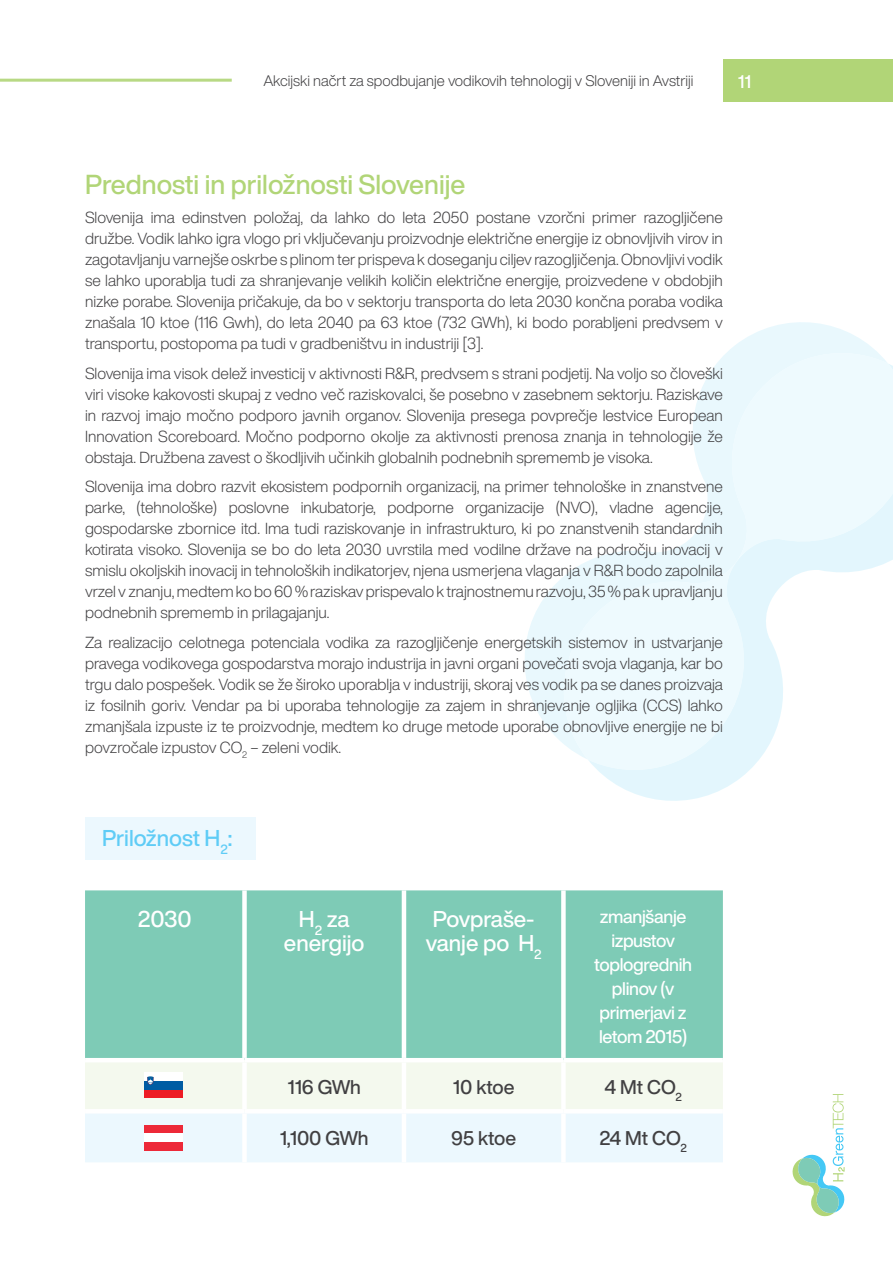
<style>
.page{position:relative;width:893px;height:1263px;background:#fff}
.page>*{position:absolute;margin:0;border:0;box-sizing:border-box;transform-origin:0 0}
.t1{font:500 27px "Helvetica Now Display";color:#b1d577}
.t2{font:500 22.5px/24px "Helvetica Now Display";color:#fff;text-align:center}
.t3{font:500 22.5px "Helvetica Now Display";letter-spacing:-.01em;color:#5fccf6}
.t4{font:500 19.5px "Helvetica Now Display";letter-spacing:-.01em;color:#414042}
.t5{font:500 18px/24px "Helvetica Now Display";letter-spacing:-.02em;color:#fff;text-align:center}
.t6{font:300 15.75px/21px "Helvetica Now Display";color:#414042;text-align:justify}
.t7{font:300 15px "Helvetica Now Display";color:#414042}
</style>
<div class="page">
<div style="left:723px;top:59px;width:170px;height:42px;background:#b1d577"></div>
<hr style="left:0;top:79px;width:232px;height:3px;background:#b8d984">
<svg style="left:792px;top:1094px;width:53px;height:123px"></svg>
<svg style="left:525px;top:322px;width:345px;height:408px"></svg>
<svg style="left:605px;top:776px;width:138px;height:25px;fill:#e3f6fd"></svg>
<svg style="left:550px;top:346px;width:343px;height:430px;fill:#eefafe"></svg>
<div style="left:85px;top:817px;width:170px;height:42px;background:#ecf8fe"></div>
<div style="left:85px;top:890px;width:638px;height:168px;background:#7ecbb6"></div>
<div style="left:242px;top:890px;width:5px;height:168px;background:#fff"></div>
<hr style="left:402px;top:890px;width:4px;height:168px;background:#fff">
<div style="left:561px;top:890px;width:5px;height:168px;background:#fff"></div>
<svg style="left:85px;top:1063px;width:638px;height:99px;background:#eff6f4"></svg>
<div style="left:144px;top:1125px;width:38px;height:25px;background:#ed2938"></div>
<div style="left:144px;top:1133px;width:38px;height:9px;background:#fff"></div>
<p class="t7" style="left:263px;top:71px;width:431px">Akcijski načrt za spodbujanje vodikovih tehnologij v Sloveniji in Avstriji</p>
<p class="t5" style="left:738px;top:70px;width:15px">11</p>
<h1 class="t1" style="left:85px;top:165px;width:382px">Prednosti in priložnosti Slovenije</h1>
<p class="t6" style="left:85px;top:207px;width:639px">Slovenija ima edinstven položaj, da lahko do leta 2050 postane vzorčni primer razogljičene družbe. Vodik lahko igra vlogo pri vključevanju proizvodnje električne energije iz obnovljivih virov in zagotavljanju varnejše oskrbe s plinom ter prispeva k doseganju ciljev razogljičenja. Obnovljivi vodik se lahko uporablja tudi za shranjevanje velikih količin električne energije, proizvedene v obdobjih nizke porabe. Slovenija pričakuje, da bo v sektorju transporta do leta 2030 končna poraba vodika znašala 10 ktoe (116 Gwh), do leta 2040 pa 63 ktoe (732 GWh), ki bodo porabljeni predvsem v transportu, postopoma pa tudi v gradbeništvu in industriji [3].</p>
<p class="t6" style="left:85px;top:362px;width:639px">Slovenija ima visok delež investicij v aktivnosti R&amp;R, predvsem s strani podjetij. Na voljo so človeški viri visoke kakovosti skupaj z vedno več raziskovalci, še posebno v zasebnem sektorju. Raziskave in razvoj imajo močno podporo javnih organov. Slovenija presega povprečje lestvice European Innovation Scoreboard. Močno podporno okolje za aktivnosti prenosa znanja in tehnologije že obstaja. Družbena zavest o škodljivih učinkih globalnih podnebnih sprememb je visoka.</p>
<p class="t6" style="left:85px;top:476px;width:639px">Slovenija ima dobro razvit ekosistem podpornih organizacij, na primer tehnološke in znanstvene parke, (tehnološke) poslovne inkubatorje, podporne organizacije (NVO), vladne agencije, gospodarske zbornice itd. Ima tudi raziskovanje in infrastrukturo, ki po znanstvenih standardnih kotirata visoko. Slovenija se bo do leta 2030 uvrstila med vodilne države na področju inovacij v smislu okoljskih inovacij in tehnoloških indikatorjev, njena usmerjena vlaganja v R&amp;R bodo zapolnila vrzel v znanju, medtem ko bo 60 % raziskav prispevalo k trajnostnemu razvoju, 35 % pa k upravljanju podnebnih sprememb in prilagajanju.</p>
<p class="t6" style="left:85px;top:631px;width:639px">Za realizacijo celotnega potenciala vodika za razogljičenje energetskih sistemov in ustvarjanje pravega vodikovega gospodarstva morajo industrija in javni organi povečati svoja vlaganja, kar bo trgu dalo pospešek. Vodik se že široko uporablja v industriji, skoraj ves vodik pa se danes proizvaja iz fosilnih goriv. Vendar pa bi uporaba tehnologije za zajem in shranjevanje ogljika (CCS) lahko zmanjšala izpuste iz te proizvodnje, medtem ko druge metode uporabe obnovljive energije ne bi povzročale izpustov CO<sub>2</sub> – zeleni vodik.</p>
<h2 class="t3" style="left:102px;top:822px;width:132px">Priložnost H<sub>2</sub>:</h2>
<h2 class="t2" style="left:138px;top:907px;width:55px">2030</h2>
<h2 class="t2" style="left:284px;top:907px;width:82px">H<sub>2</sub> za energijo</h2>
<h2 class="t2" style="left:426px;top:907px;width:117px">Povpraše&shy;vanje po H<sub>2</sub></h2>
<p class="t5" style="left:594px;top:905px;width:99px">zmanjšanje izpustov toplogrednih plinov (v primerjavi z letom 2015)</p>
<p class="t4" style="left:287px;top:1074px;width:75px">116 GWh</p>
<p class="t4" style="left:453px;top:1074px;width:63px">10 ktoe</p>
<p class="t4" style="left:604px;top:1074px;width:79px">4 Mt CO<sub>2</sub></p>
<p class="t4" style="left:280px;top:1125px;width:90px">1,100 GWh</p>
<p class="t4" style="left:451px;top:1125px;width:67px">95 ktoe</p>
<p class="t4" style="left:599px;top:1125px;width:89px">24 Mt CO<sub>2</sub></p>
</div>
